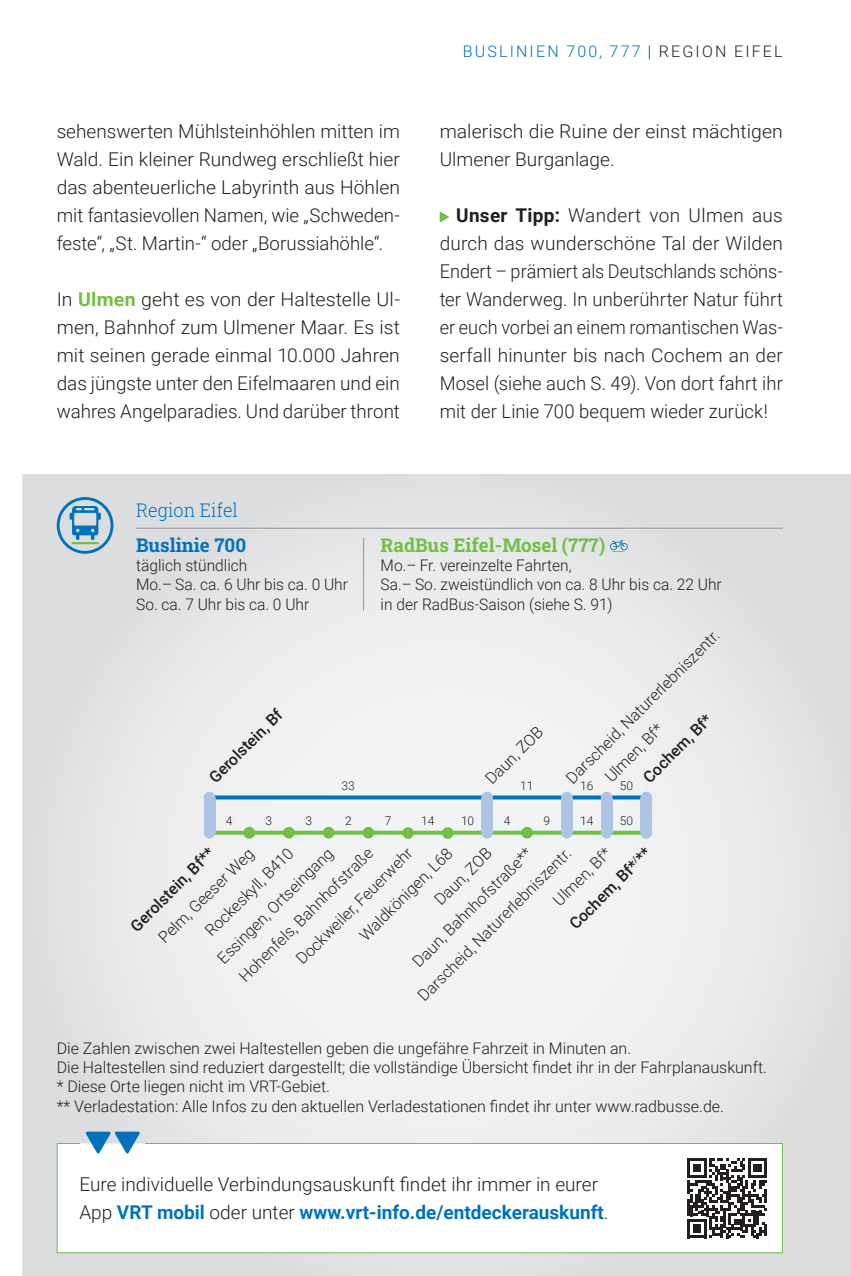
<style>
.page{position:relative;width:851px;height:1276px;background:#fff}
.page>*{position:absolute;margin:0;border:0;box-sizing:border-box;transform-origin:0 0}
.t1{font:300 19px/28px "Roboto";color:#231f20;text-align:justify}
.t2{font:19px "Roboto Slab";color:#71bf44}
.t3{font:19px "Roboto Slab";color:#0072bc}
.t4{font:300 19px "Roboto Slab";color:#0072bc;scale:.95 1}
.t5{font:300 16px/19.2px "Roboto";color:#231f20}
.t6{font:500 16px "Roboto";color:#231f20}
.t7{font:300 16px "Roboto";letter-spacing:.135em;color:#0072bc}
.t8{font:300 12px "Roboto";color:#231f20}
.s1{font-weight:700;color:#71bf44}
.s2{color:#231f20}
.s3{font-weight:700}
.s4{font-weight:700;color:#0072bc}
</style>
<div class="page">
<svg style="left:439px;top:212px;width:10px;height:10px"></svg>
<div style="left:23px;top:474px;width:827px;height:802px;background:linear-gradient(to right,#e8e8ea,#e9eaeb)"></div>
<hr style="left:136px;top:528px;width:646px;height:1px;background:#939598">
<svg style="left:57px;top:497px;width:56px;height:57px;background:#96bbd1"></svg>
<svg style="left:610px;top:540px;width:17px;height:12px"></svg>
<hr style="left:363px;top:538px;width:1px;height:72px;background:#939598">
<svg style="left:56px;top:1142px;width:727px;height:111px"></svg>
<svg style="left:85px;top:1131px;width:55px;height:22px"></svg>
<svg style="left:685px;top:1146px;width:82px;height:92px"></svg>
<svg style="left:215px;top:795px;width:425px;height:4px;background:#1c81c2"></svg>
<svg style="left:215px;top:830px;width:425px;height:4px"></svg>
<div style="left:243px;top:827px;width:12px;height:11px;background:#71bf44;border-radius:50%"></div>
<div style="left:283px;top:827px;width:12px;height:11px;background:#71bf44;border-radius:50%"></div>
<div style="left:323px;top:827px;width:11px;height:11px;background:#71bf44;border-radius:50%"></div>
<div style="left:362px;top:827px;width:12px;height:11px;background:#71bf44;border-radius:50%"></div>
<div style="left:402px;top:827px;width:12px;height:12px;background:#71bf44;border-radius:50%"></div>
<div style="left:442px;top:827px;width:11px;height:12px;background:#71bf44;border-radius:50%"></div>
<div style="left:204px;top:826px;width:11px;height:12px;background:#adc4e5;border-radius:50%"></div>
<div style="left:204px;top:792px;width:11px;height:11px;background:#adc4e5;border-radius:50%"></div>
<div style="left:204px;top:797px;width:11px;height:35px;background:#adc4e5"></div>
<div style="left:521px;top:827px;width:12px;height:11px;background:#71bf44;border-radius:50%"></div>
<div style="left:640px;top:826px;width:12px;height:12px;background:#adc4e5;border-radius:50%"></div>
<div style="left:640px;top:792px;width:12px;height:11px;background:#adc4e5;border-radius:50%"></div>
<div style="left:640px;top:797px;width:12px;height:35px;background:#adc4e5"></div>
<div style="left:481px;top:826px;width:12px;height:12px;background:#adc4e5;border-radius:50%"></div>
<div style="left:481px;top:792px;width:12px;height:11px;background:#adc4e5;border-radius:50%"></div>
<div style="left:481px;top:797px;width:12px;height:35px;background:#adc4e5"></div>
<div style="left:561px;top:826px;width:11px;height:12px;background:#adc4e5;border-radius:50%"></div>
<div style="left:561px;top:792px;width:11px;height:11px;background:#adc4e5;border-radius:50%"></div>
<div style="left:561px;top:797px;width:11px;height:35px;background:#adc4e5"></div>
<div style="left:600px;top:826px;width:12px;height:12px;background:#adc4e5;border-radius:50%"></div>
<div style="left:600px;top:792px;width:12px;height:11px;background:#adc4e5;border-radius:50%"></div>
<div style="left:600px;top:797px;width:12px;height:35px;background:#adc4e5"></div>
<p class="t1" style="left:57px;top:117px;width:344px">sehenswerten Mühlsteinhöhlen mitten im Wald. Ein kleiner Rundweg erschließt hier das abenteuerliche Labyrinth aus Höhlen mit fantasievollen Namen, wie „Schweden&shy;feste“, „St. Martin-“ oder „Borussiahöhle“.</p>
<p class="t1" style="left:57px;top:285px;width:344px">In <span class="s1">Ulmen</span> geht es von der Haltestelle Ul&shy;men, Bahnhof zum Ulmener Maar. Es ist mit seinen gerade einmal 10.000 Jahren das jüngste unter den Eifelmaaren und ein wahres Angelparadies. Und darüber thront</p>
<p class="t4" style="left:136px;top:497px;width:109px">Region Eifel</p>
<p class="t7" style="left:462px;top:40px;width:321px">BUSLINIEN 700, 777 <span class="s2">| REGION EIFEL</span></p>
<p class="t1" style="left:439px;top:117px;width:344px">malerisch die Ruine der einst mächtigen<br>Ulmener Burganlage.</p>
<p class="t1" style="left:439px;top:201px;width:345px;text-indent:17px"><span class="s3">Unser Tipp:</span> Wandert von Ulmen aus durch das wunderschöne Tal der Wilden Endert – prämiert als Deutschlands schöns&shy;ter Wanderweg. In unberührter Natur führt er euch vorbei an einem romantischen Was&shy;serfall hinunter bis nach Cochem an der Mosel (siehe auch S. 49). Von dort fahrt ihr mit der Linie 700 bequem wieder zurück!</p>
<p class="t3" style="left:136px;top:532px;width:111px">Buslinie 700</p>
<p class="t5" style="left:136px;top:555px;width:213px">täglich stündlich<br>Mo.– Sa. ca. 6 Uhr bis ca. 0 Uhr<br>So. ca. 7 Uhr bis ca. 0 Uhr</p>
<p class="t2" style="left:380px;top:532px;width:226px">RadBus Eifel-Mosel (777)</p>
<p class="t5" style="left:380px;top:555px;width:342px">Mo.– Fr. vereinzelte Fahrten,<br>Sa.– So. zweistündlich von ca. 8 Uhr bis ca. 22 Uhr in der RadBus-Saison (siehe S. 91)</p>
<p class="t6" style="left:204px;top:772px;width:98px;rotate:-45deg">Gerolstein, Bf</p>
<p class="t5" style="left:579px;top:750px;width:182px;line-height:26.4px;text-indent:-29px;rotate:-45deg">Darscheid, Naturerlebniszentr.<br>Ulmen, Bf*</p>
<p class="t6" style="left:637px;top:772px;width:91px;rotate:-45deg">Cochem, Bf*</p>
<p class="t5" style="left:481px;top:774px;width:75px;rotate:-45deg">Daun, ZOB</p>
<p class="t8" style="left:341px;top:777px;width:15px">33</p>
<p class="t8" style="left:520px;top:777px;width:15px">11</p>
<p class="t8" style="left:580px;top:777px;width:15px">16</p>
<p class="t8" style="left:619px;top:777px;width:15px">50</p>
<p class="t8" style="left:226px;top:812px;width:8px">4</p>
<p class="t8" style="left:265px;top:812px;width:8px">3</p>
<p class="t8" style="left:305px;top:812px;width:8px">3</p>
<p class="t8" style="left:345px;top:812px;width:8px">2</p>
<p class="t8" style="left:385px;top:812px;width:8px">7</p>
<p class="t8" style="left:421px;top:813px;width:15px">14</p>
<p class="t8" style="left:461px;top:812px;width:15px">10</p>
<p class="t5" style="left:413px;top:991px;width:211px;rotate:-45deg">Darscheid, Naturerlebniszentr.</p>
<p class="t8" style="left:504px;top:812px;width:8px">4</p>
<p class="t8" style="left:543px;top:812px;width:8px">9</p>
<p class="t8" style="left:580px;top:813px;width:15px">14</p>
<p class="t8" style="left:619px;top:812px;width:15px">50</p>
<p class="t6" style="left:125px;top:920px;width:112px;rotate:-45deg">Gerolstein, Bf**</p>
<p class="t6" style="left:564px;top:918px;width:109px;rotate:-45deg">Cochem, Bf*<sup>/</sup>**</p>
<p class="t5" style="left:408px;top:957px;width:162px;rotate:-45deg">Daun, Bahnhofstraße**</p>
<p class="t5" style="left:430px;top:895px;width:75px;rotate:-45deg">Daun, ZOB</p>
<p class="t5" style="left:548px;top:895px;width:76px;rotate:-45deg">Ulmen, Bf*</p>
<p class="t5" style="left:154px;top:933px;width:129px;rotate:-45deg">Pelm, Geeser Weg</p>
<p class="t5" style="left:355px;top:930px;width:125px;rotate:-45deg">Waldkönigen, L68</p>
<p class="t5" style="left:200px;top:926px;width:119px;rotate:-45deg">Rockeskyll, B410</p>
<p class="t5" style="left:292px;top:954px;width:158px;rotate:-45deg">Dockweiler, Feuerwehr</p>
<p class="t5" style="left:234px;top:971px;width:183px;rotate:-45deg">Hohenfels, Bahnhofstraße</p>
<p class="t5" style="left:213px;top:953px;width:158px;rotate:-45deg">Essingen, Ortseingang</p>
<p class="t5" style="left:57px;top:1038px;width:711px">Die Zahlen zwischen zwei Haltestellen geben die ungefähre Fahrzeit in Minuten an.<br>Die Haltestellen sind reduziert dargestellt; die vollständige Übersicht findet ihr in der Fahrplanauskunft. * Diese Orte liegen nicht im VRT-Gebiet.<br>** Verladestation: Alle Infos zu den aktuellen Verladestationen findet ihr unter www.radbusse.de.</p>
<p class="t1" style="left:79px;top:1169px;width:530px">Eure individuelle Verbindungsauskunft findet ihr immer in eurer<br>App <span class="s4">VRT mobil</span> oder unter <span class="s4">www.vrt-info.de/entdeckerauskunft</span>.</p>
</div>
